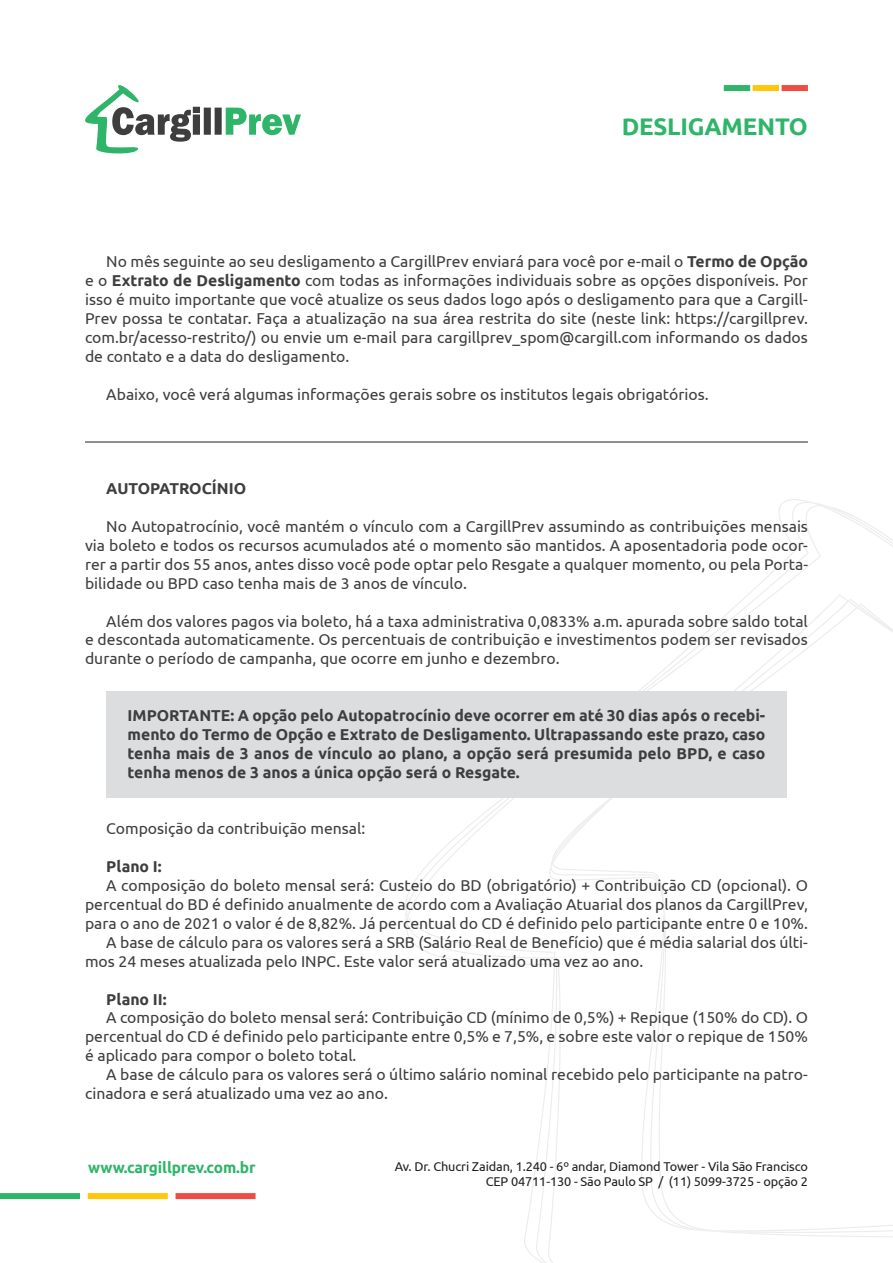
<style>
.page{position:relative;width:893px;height:1263px;background:#fff}
.page>*{position:absolute;margin:0;border:0;box-sizing:border-box;transform-origin:0 0}
.t1{font:700 24px "Ubuntu";letter-spacing:-.01em;color:#2fb569}
.t2{font:15.75px/18.9px "Ubuntu";color:#3e3e3f;text-align:justify}
.t3{font:700 15.75px/18.9px "Ubuntu";color:#3e3e3f;text-align:justify}
.t4{font:700 15.45px "Ubuntu";letter-spacing:-.01em;color:#2fb569}
.t5{font:12.75px/15.3px "Ubuntu";letter-spacing:-.01em;color:#231f20;text-align:right}
.s1{font-weight:700}
</style>
<div class="page">
<svg style="left:407px;top:505px;width:451px;height:459px"></svg>
<svg style="left:552px;top:505px;width:270px;height:726px"></svg>
<svg style="left:85px;top:85px;width:216px;height:69px"></svg>
<div style="left:782px;top:85px;width:26px;height:6px;background:#ef4d44"></div>
<div style="left:753px;top:85px;width:26px;height:6px;background:#fec70c"></div>
<div style="left:724px;top:85px;width:26px;height:6px;background:#2fb569"></div>
<div style="left:176px;top:1193px;width:80px;height:6px;background:#ef4d44"></div>
<div style="left:88px;top:1193px;width:80px;height:6px;background:#fec70c"></div>
<div style="left:0;top:1193px;width:80px;height:6px;background:#2fb569"></div>
<hr style="left:85px;top:442px;width:723px;height:1px;background:#231f20">
<div style="left:106px;top:691px;width:681px;height:106px;background:#dcdddf"></div>
<h1 class="t1" style="left:622px;top:112px;width:188px">DESLIGAMENTO</h1>
<p class="t2" style="left:85px;top:252px;width:724px;text-indent:21px">No mês seguinte ao seu desligamento a CargillPrev enviará para você por e-mail o <span class="s1">Termo de Opção </span>e o <span class="s1">Extrato de Desligamento</span> com todas as informações individuais sobre as opções disponíveis. Por isso é muito importante que você atualize os seus dados logo após o desligamento para que a Cargill-Prev possa te contatar. Faça a atualização na sua área restrita do site (neste link: https://cargillprev. com.br/acesso-restrito/) ou envie um e-mail para cargillprev_spom@cargill.com informando os dados de contato e a data do desligamento.</p>
<p class="t2" style="left:106px;top:384px;width:604px">Abaixo, você verá algumas informações gerais sobre os institutos legais obrigatórios.</p>
<p class="t3" style="left:106px;top:479px;width:141px">AUTOPATROCÍNIO</p>
<p class="t2" style="left:85px;top:516px;width:724px;text-indent:21px">No Autopatrocínio, você mantém o vínculo com a CargillPrev assumindo as contribuições mensais via boleto e todos os recursos acumulados até o momento são mantidos. A aposentadoria pode ocor&shy;rer a partir dos 55 anos, antes disso você pode optar pelo Resgate a qualquer momento, ou pela Porta&shy;bilidade ou BPD caso tenha mais de 3 anos de vínculo.</p>
<p class="t2" style="left:85px;top:611px;width:724px;text-indent:21px">Além dos valores pagos via boleto, há a taxa administrativa 0,0833% a.m. apurada sobre saldo total e descontada automaticamente. Os percentuais de contribuição e investimentos podem ser revisados durante o período de campanha, que ocorre em junho e dezembro.</p>
<p class="t3" style="left:128px;top:706px;width:639px">IMPORTANTE: A opção pelo Autopatrocínio deve ocorrer em até 30 dias após o recebi&shy;mento do Termo de Opção e Extrato de Desligamento. Ultrapassando este prazo, caso tenha mais de 3 anos de vínculo ao plano, a opção será presumida pelo BPD, e caso tenha menos de 3 anos a única opção será o Resgate.</p>
<p class="t2" style="left:106px;top:819px;width:261px">Composição da contribuição mensal:</p>
<p class="t3" style="left:106px;top:857px;width:57px">Plano I:</p>
<p class="t2" style="left:106px;top:876px;width:703px">A composição do boleto mensal será: Custeio do BD (obrigatório) + Contribuição CD (opcional). O</p>
<p class="t2" style="left:85px;top:894px;width:724px">percentual do BD é definido anualmente de acordo com a Avaliação Atuarial dos planos da CargillPrev,</p>
<p class="t2" style="left:85px;top:913px;width:724px">para o ano de 2021 o valor é de 8,82%. Já percentual do CD é definido pelo participante entre 0 e 10%.</p>
<p class="t2" style="left:106px;top:932px;width:703px">A base de cálculo para os valores será a SRB (Salário Real de Benefício) que é média salarial dos últi-</p>
<p class="t2" style="left:85px;top:951px;width:560px">mos 24 meses atualizada pelo INPC. Este valor será atualizado uma vez ao ano.</p>
<p class="t3" style="left:106px;top:989px;width:62px">Plano II:</p>
<p class="t2" style="left:85px;top:1008px;width:724px;text-indent:21px">A composição do boleto mensal será: Contribuição CD (mínimo de 0,5%) + Repique (150% do CD). O percentual do CD é definido pelo participante entre 0,5% e 7,5%, e sobre este valor o repique de 150% é aplicado para compor o boleto total.</p>
<p class="t2" style="left:85px;top:1065px;width:724px;text-indent:21px">A base de cálculo para os valores será o último salário nominal recebido pelo participante na patro&shy;cinadora e será atualizado uma vez ao ano.</p>
<p class="t4" style="left:88px;top:1158px;width:169px">www.cargillprev.com.br</p>
<p class="t5" style="left:395px;top:1158px;width:415px">Av. Dr. Chucri Zaidan, 1.240 - 6º andar, Diamond Tower - Vila São Francisco<br>CEP 04711-130 - São Paulo SP / (11) 5099-3725 - opção 2</p>
</div>
